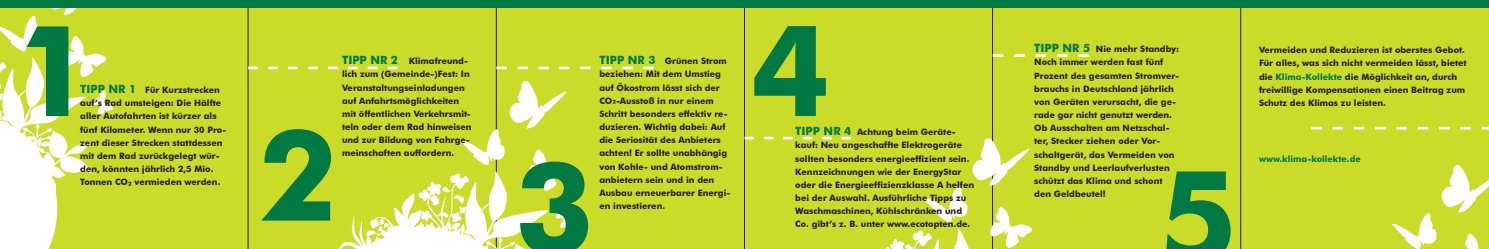
<style>
.page{position:relative;width:1489px;height:249px;background:#fff}
.page>*{position:absolute;margin:0;border:0;box-sizing:border-box;transform-origin:0 0}
.t1{font:700 126px "Futura BT";color:#007942}
.t2{font:700 8.75px/13.1px "Futura BT";color:#231f20}
.t3{font:700 8.75px "Futura BT";color:#007942}
.s1{font-size:11.38px;color:#007942}
.s2{color:#007942}
</style>
<div class="page">
<div style="left:0;top:0;width:1488px;height:248px;background:#cadb2a"></div>
<hr style="left:1240px;top:0;width:1px;height:248px;background:#231f20">
<hr style="left:248px;top:0;width:1px;height:248px;background:#231f20">
<hr style="left:992px;top:0;width:1px;height:248px;background:#231f20">
<hr style="left:744px;top:0;width:1px;height:248px;background:#231f20">
<hr style="left:496px;top:0;width:1px;height:248px;background:#231f20">
<svg style="left:340px;top:80px;width:235px;height:168px"></svg>
<svg style="left:783px;top:137px;width:249px;height:111px"></svg>
<svg style="left:1391px;top:165px;width:97px;height:83px"></svg>
<svg style="left:0;top:7px;width:113px;height:241px"></svg>
<div style="left:0;top:0;width:1488px;height:7px;background:#007942"></div>
<svg style="left:248px;top:66px;width:149px;height:3px"></svg>
<svg style="left:496px;top:66px;width:157px;height:3px"></svg>
<svg style="left:992px;top:54px;width:97px;height:3px"></svg>
<svg style="left:1311px;top:126px;width:177px;height:3px"></svg>
<svg style="left:744px;top:136px;width:107px;height:3px"></svg>
<p class="t1" style="left:16px;top:-6px;width:80px">1</p>
<p class="t2" style="left:80px;top:83px;width:148px"><span class="s1">TIPP NR 1</span> Für Kurzstrecken auf’s Rad umsteigen: Die Hälfte aller Autofahrten ist kürzer als fünf Kilometer. Wenn nur 30 Pro&shy;zent dieser Strecken stattdessen mit dem Rad zurückgelegt wür&shy;den, könnten jährlich 2,5 Mio.<br>Tonnen CO² vermieden werden.</p>
<p class="t1" style="left:259px;top:98px;width:80px">2</p>
<p class="t2" style="left:342px;top:54px;width:131px"><span class="s1">TIPP NR 2</span> Klimafreund&shy;lich zum (Gemeinde-)Fest: In<br>Veranstaltungseinladungen auf Anfahrtsmöglichkeiten mit öffentlichen Verkehrsmit&shy;teln oder dem Rad hinweisen und zur Bildung von Fahrge&shy;meinschaften auffordern.</p>
<p class="t1" style="left:515px;top:131px;width:80px">3</p>
<p class="t2" style="left:599px;top:54px;width:132px"><span class="s1">TIPP NR 3</span> Grünen Strom beziehen: Mit dem Umstieg auf Ökostrom lässt sich der<br>CO²-Ausstoß in nur einem<br>Schritt besonders effektiv re&shy;duzieren. Wichtig dabei: Auf die Seriosität des Anbieters achten! Er sollte unabhängig von Kohle- und Atomstrom&shy;anbietern sein und in den<br>Ausbau erneuerbarer Energi&shy;en investieren.</p>
<p class="t1" style="left:751px;top:-6px;width:80px">4</p>
<p class="t2" style="left:795px;top:125px;width:180px"><span class="s1">TIPP NR 4</span> Achtung beim Geräte&shy;kauf: Neu angeschaffte Elektrogeräte sollten besonders energieeffizient sein.<br>Kennzeichnungen wie der EnergyStar oder die Energieeffizienzklasse A helfen bei der Auswahl. Ausführliche Tipps zu Waschmaschinen, Kühlschränken und Co. gibt’s z. B. unter www.ecotopten.de.</p>
<p class="t2" style="left:1034px;top:42px;width:146px"><span class="s1">TIPP NR 5</span> Nie mehr Standby:<br>Noch immer werden fast fünf<br>Prozent des gesamten Stromver&shy;brauchs in Deutschland jährlich von Geräten verursacht, die ge&shy;rade gar nicht genutzt werden.<br>Ob Ausschalten am Netzschal&shy;ter, Stecker ziehen oder Vor&shy;schaltgerät, das Vermeiden von<br>Standby und Leerlaufverlusten schützt das Klima und schont den Geldbeutel!</p>
<p class="t1" style="left:1158px;top:139px;width:80px">5</p>
<p class="t2" style="left:1258px;top:43px;width:209px">Vermeiden und Reduzieren ist oberstes Gebot.<br>Für alles, was sich nicht vermeiden lässt, bietet die <span class="s2">Klima-Kollekte</span> die Möglichkeit an, durch freiwillige Kompensationen einen Beitrag zum Schutz des Klimas zu leisten.</p>
<p class="t3" style="left:1258px;top:153px;width:103px">www.klima-kollekte.de</p>
</div>
